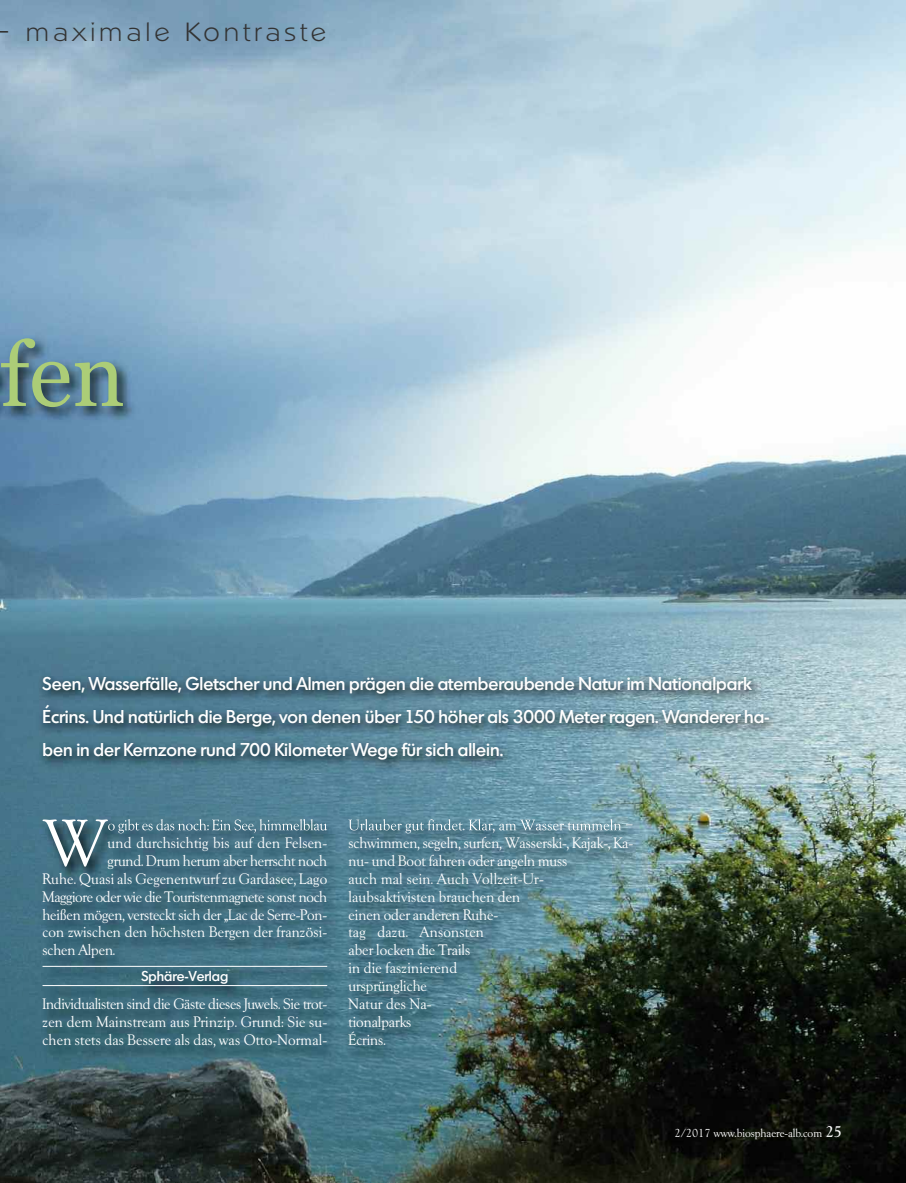
<style>
.page{position:relative;width:906px;height:1183px;background:#fff}
.page>*{position:absolute;margin:0;border:0;box-sizing:border-box;transform-origin:0 0}
.t1{font:89.25px "Georgia";color:#accd77}
.t2{font:64.2px "Goudx";color:#fff}
.t3{font:300 25.5px "Napoli";letter-spacing:.155em;color:#333}
.t4{font:500 18px/33px "Montreal";color:#fff}
.t5{font:14.7px/17.9px "Goudx";letter-spacing:.005em;color:#fff;text-align:justify}
.t6{font:14.7px "Goudx";letter-spacing:-.02em;color:#fff}
.t7{font:500 13.95px "Montreal";color:#fff}
.t8{font:11.25px "Goudx";color:#fff}
.s1{font-weight:500;font-size:15px}
</style>
<div class="page">
<img style="left:0;top:0;width:906px;height:1182px">
<img style="left:23px;top:804px;width:642px;height:277px">
<hr style="left:43px;top:965px;width:284px;height:1px;background:#fff">
<hr style="left:43px;top:984px;width:284px;height:1px;background:#fff">
<img style="left:27px;top:664px;width:768px;height:169px">
<img style="left:43px;top:819px;width:84px;height:14px">
<img style="left:348px;top:818px;width:33px;height:12px">
<img style="left:0;top:323px;width:206px;height:182px">
<h3 class="t3" style="left:-9px;top:17px;width:337px">– maximale Kontraste</h3>
<h1 class="t1" style="left:0;top:323px;width:127px">fen</h1>
<p class="t4" style="left:43px;top:667px;width:729px">Seen, Wasserfälle, Gletscher und Almen prägen die atemberaubende Natur im Nationalpark<br>Écrins. Und natürlich die Berge, von denen über 150 höher als 3000 Meter ragen. Wanderer ha&shy;ben in der Kernzone rund 700 Kilometer Wege für sich allein.</p>
<h2 class="t2" style="left:43px;top:806px;width:67px">W</h2>
<p class="t5" style="left:108px;top:833px;width:221px">und durchsichtig bis auf den Felsen-</p>
<p class="t5" style="left:108px;top:851px;width:221px">grund. Drum herum aber herrscht noch</p>
<p class="t5" style="left:43px;top:869px;width:286px">Ruhe. Quasi als Gegenentwurf zu Gardasee, Lago</p>
<p class="t6" style="left:43px;top:887px;width:286px">Maggiore oder wie die Touristenmagnete sonst noch</p>
<p class="t5" style="left:43px;top:905px;width:286px">heißen mögen, versteckt sich der „Lac de Serre-Pon-</p>
<p class="t5" style="left:43px;top:923px;width:286px">con zwischen den höchsten Bergen der französi-</p>
<p class="t5" style="left:43px;top:941px;width:74px">schen Alpen.</p>
<p class="t7" style="left:141px;top:967px;width:88px">Sphäre-Verlag</p>
<p class="t5" style="left:43px;top:994px;width:286px">Individualisten sind die Gäste dieses Juwels. Sie trot&shy;zen dem Mainstream aus Prinzip. Grund: Sie su&shy;chen stets das Bessere als das, was Otto-Normal-</p>
<p class="t5" style="left:348px;top:833px;width:286px;text-align:left">schwimmen, segeln, surfen, Wasserski-, Kajak-, Ka&shy;nu- und Boot fahren oder angeln muss<br>auch mal sein. Auch Vollzeit-Ur&shy;laubsaktivisten brauchen den<br>einen oder anderen Ruhe-<br>tag dazu. Ansonsten<br>aber locken die Trails<br>in die faszinierend<br>ursprüngliche<br>Natur des Na-<br>tionalparks<br>Écrins.</p>
<p class="t8" style="left:674px;top:1126px;width:169px">2/2017 www.biosphaere-alb.com <span class="s1">25</span></p>
</div>
